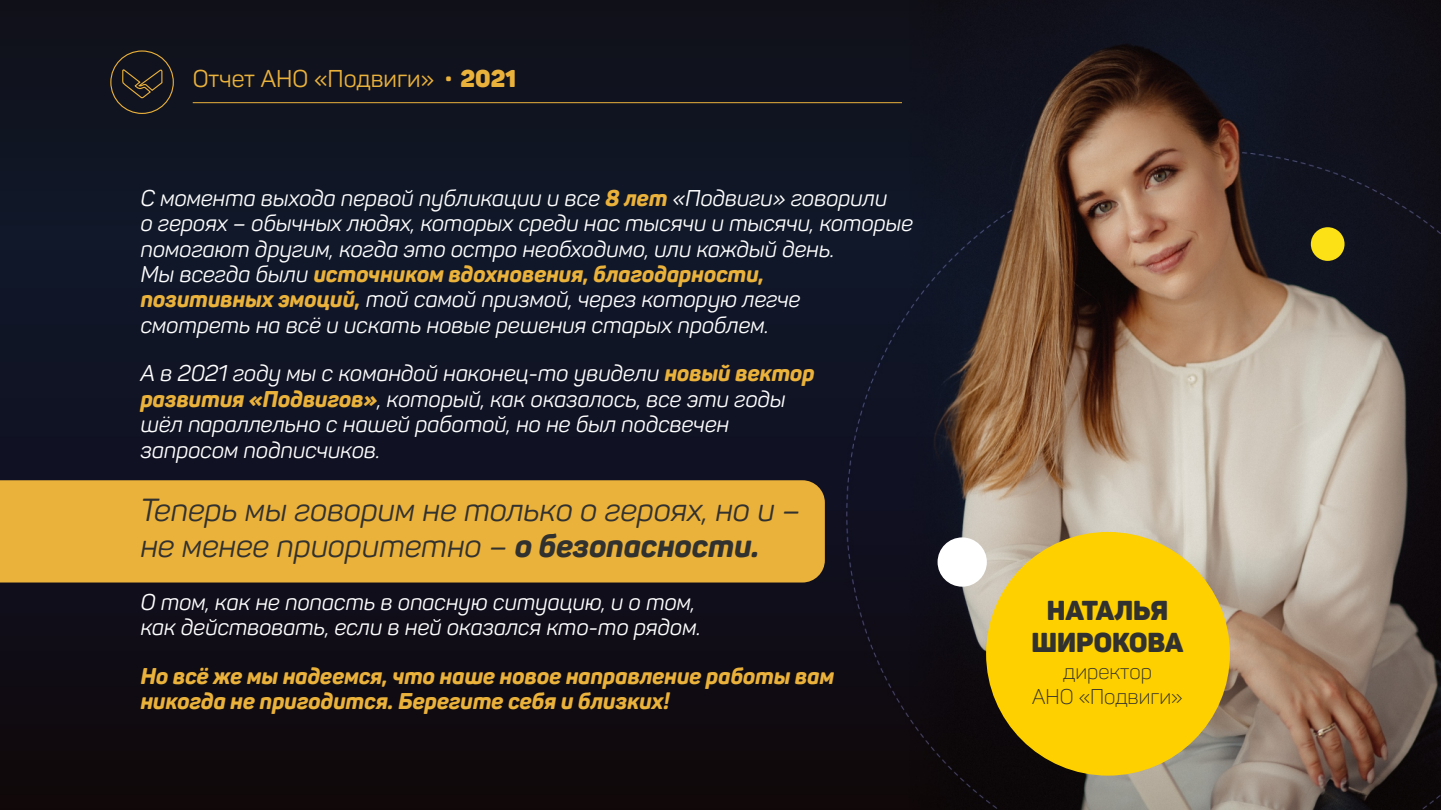
<style>
.page{position:relative;width:1441px;height:810px;background:#fff}
.page>*{position:absolute;margin:0;border:0;box-sizing:border-box;transform-origin:0 0}
.t1{font:italic 31.5px/35.5px "Panton";color:#313130}
.t2{font:900 27px/32.4px "Panton";color:#313130;text-align:center}
.t3{font:24px "Panton";color:#ebb23b}
.t4{font:900 24px "Panton";color:#ebb23b}
.t5{font:italic 22.5px/25.3px "Panton";color:#fff}
.t6{font:italic 800 22.5px/25.3px "Panton";color:#ebb23b}
.t7{font:300 21px/25.2px "Panton";color:#313130;text-align:center}
.s1{font-weight:900}
.s2{font-weight:800;color:#ebb23b}
.s3{font-weight:800}
</style>
<div class="page">
<img style="left:0;top:0;width:1440px;height:810px">
<div style="left:0;top:480px;width:824px;height:103px;background:#ebb23b"></div>
<div style="left:1310px;top:227px;width:34px;height:34px;background:#fbe116;border-radius:50%"></div>
<div style="left:985px;top:532px;width:244px;height:244px;background:#fed000;border-radius:50%"></div>
<div style="left:937px;top:537px;width:49px;height:50px;background:#fff;border-radius:50%"></div>
<hr style="left:193px;top:102px;width:708px;height:1px;background:#ebb23b">
<svg style="left:110px;top:50px;width:64px;height:65px;background:#252121"></svg>
<p class="t3" style="left:193px;top:69px;width:325px">Отчет АНО «Подвиги» <span class="s1">2021</span></p>
<p class="t4" style="left:445px;top:63px;width:8px">.</p>
<p class="t5" style="left:141px;top:188px;width:773px">С момента выхода первой публикации и все <span class="s2">8 лет</span> «Подвиги» говорили<br>о героях – обычных людях, которых среди нас тысячи и тысячи, которые помогают другим, когда это остро необходимо, или каждый день.<br>Мы всегда были <span class="s2">источником вдохновения, благодарности,<br>позитивных эмоций,</span> той самой призмой, через которую легче смотреть на всё и искать новые решения старых проблем.</p>
<p class="t5" style="left:141px;top:363px;width:675px">А в 2021 году мы с командой наконец-то увидели <span class="s2">новый вектор развития «Подвигов»</span>, который, как оказалось, все эти годы шёл параллельно с нашей работой, но не был подсвечен запросом подписчиков.</p>
<h1 class="t1" style="left:141px;top:496px;width:661px">Теперь мы говорим не только о героях, но и – не менее приоритетно – <span class="s3">о безопасности.</span></h1>
<p class="t5" style="left:141px;top:592px;width:561px">О том, как не попасть в опасную ситуацию, и о том, как действовать, если в ней оказался кто-то рядом.</p>
<p class="t6" style="left:141px;top:666px;width:695px">Но всё же мы надеемся, что наше новое направление работы вам никогда не пригодится. Берегите себя и близких!</p>
<p class="t2" style="left:1031px;top:597px;width:153px">НАТАЛЬЯ<br>ШИРОКОВА</p>
<p class="t7" style="left:1031px;top:661px;width:152px">директор<br>АНО «Подвиги»</p>
</div>
